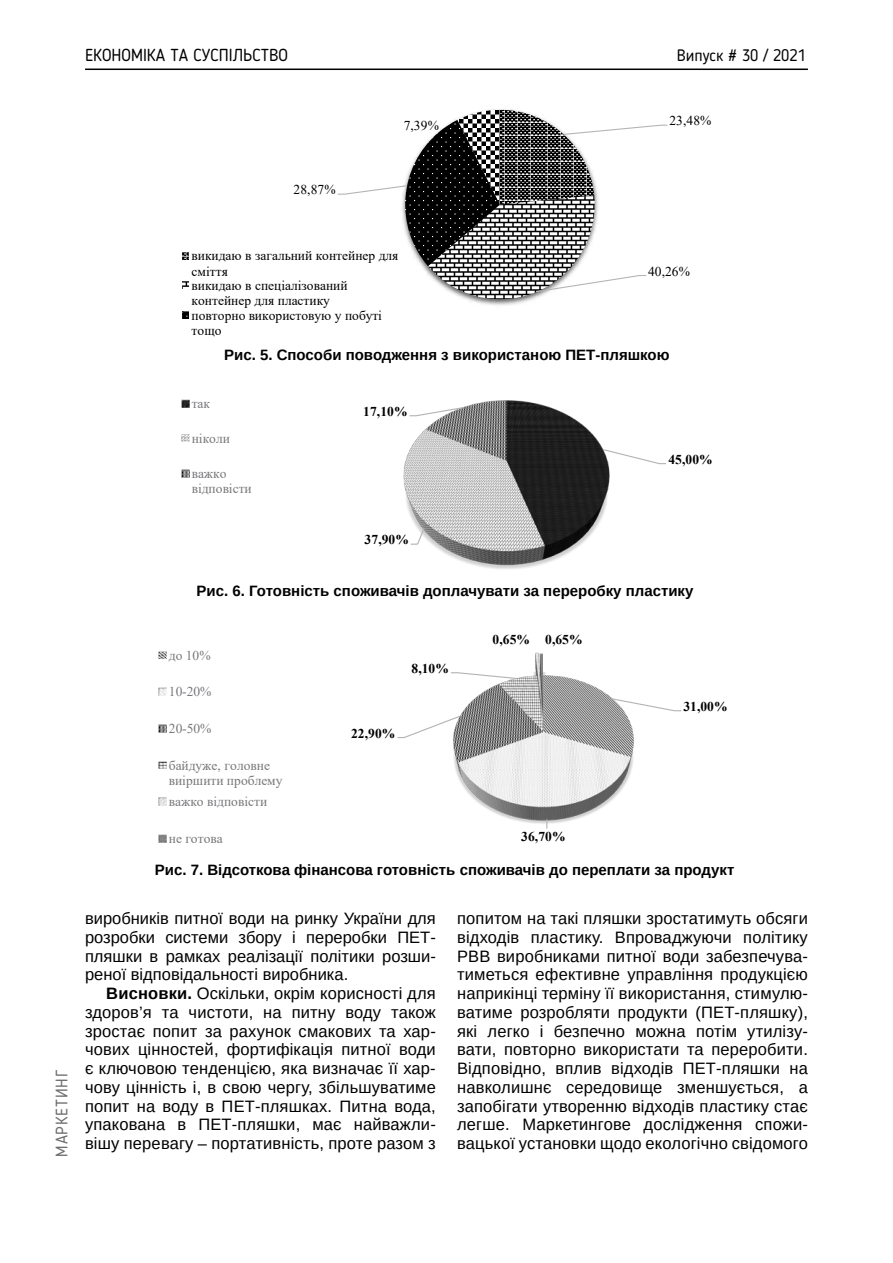
<style>
.page{position:relative;width:893px;height:1263px;background:#fff}
.page>*{position:absolute;margin:0;border:0;box-sizing:border-box;transform-origin:0 0}
.t1{font:17.25px "Blogger Sans";color:#000}
.t2{font:16.5px/18.8px "Arimo";letter-spacing:.01em;color:#000;text-align:justify}
.t3{font:16.5px "Blogger Sans";color:#000}
.t4{font:16.5px "Blogger Sans";letter-spacing:.05em;color:#6d6e71}
.t5{font:700 15px "Arimo";color:#000}
.t6{font:13.5px/15.5px "Times New Roman";color:#000}
.t7{font:13.5px/15.5px "Times New Roman";color:#77787b}
.t8{font:700 13.5px "Times New Roman";letter-spacing:.005em;color:#000}
.s1{font-weight:700}
</style>
<div class="page">
<hr style="left:85px;top:69px;width:723px;height:1px;background:#000">
<svg style="left:449px;top:110px;width:104px;height:192px"></svg>
<svg style="left:338px;top:124px;width:330px;height:169px"></svg>
<svg style="left:182px;top:252px;width:7px;height:7px"></svg>
<svg style="left:182px;top:282px;width:7px;height:7px"></svg>
<svg style="left:182px;top:311px;width:7px;height:7px"></svg>
<img style="left:403px;top:400px;width:176px;height:169px">
<svg style="left:408px;top:406px;width:258px;height:140px"></svg>
<svg style="left:182px;top:399px;width:7px;height:8px"></svg>
<svg style="left:182px;top:434px;width:7px;height:8px"></svg>
<svg style="left:182px;top:469px;width:7px;height:8px"></svg>
<svg style="left:397px;top:671px;width:285px;height:158px"></svg>
<svg style="left:159px;top:651px;width:8px;height:8px"></svg>
<svg style="left:159px;top:688px;width:8px;height:7px"></svg>
<svg style="left:159px;top:724px;width:8px;height:8px"></svg>
<svg style="left:159px;top:761px;width:8px;height:8px"></svg>
<svg style="left:159px;top:798px;width:8px;height:7px"></svg>
<svg style="left:159px;top:834px;width:8px;height:8px"></svg>
<p class="t1" style="left:85px;top:45px;width:204px">ЕКОНОМІКА ТА СУСПІЛЬСТВО</p>
<p class="t3" style="left:677px;top:45px;width:131px">Випуск # 30 / 2021</p>
<p class="t6" style="left:294px;top:181px;width:44px">28,87%</p>
<p class="t6" style="left:404px;top:117px;width:37px">7,39%</p>
<p class="t6" style="left:669px;top:113px;width:44px">23,48%</p>
<p class="t4" style="left:52px;top:1157px;width:88px;rotate:-90deg">МАРКЕТИНГ</p>
<p class="t6" style="left:192px;top:248px;width:208px">викидаю в загальний контейнер для сміття</p>
<p class="t6" style="left:192px;top:277px;width:158px">викидаю в спеціалізований контейнер для пластику</p>
<p class="t6" style="left:192px;top:307px;width:192px">повторно використовую у побуті тощо</p>
<p class="t5" style="left:224px;top:345px;width:447px">Рис. 5. Способи поводження з використаною ПЕТ-пляшкою</p>
<p class="t6" style="left:648px;top:263px;width:44px">40,26%</p>
<p class="t7" style="left:192px;top:395px;width:20px">так</p>
<p class="t7" style="left:192px;top:430px;width:40px">ніколи</p>
<p class="t7" style="left:192px;top:465px;width:62px">важко відповісти</p>
<p class="t8" style="left:363px;top:401px;width:46px">17,10%</p>
<p class="t8" style="left:365px;top:530px;width:46px">37,90%</p>
<p class="t8" style="left:668px;top:449px;width:46px">45,00%</p>
<p class="t5" style="left:197px;top:580px;width:498px">Рис. 6. Готовність споживачів доплачувати за переробку пластику</p>
<p class="t8" style="left:493px;top:629px;width:92px">0,65% 0,65%</p>
<p class="t7" style="left:169px;top:647px;width:43px">до 10%</p>
<p class="t7" style="left:169px;top:683px;width:44px">10-20%</p>
<p class="t7" style="left:169px;top:720px;width:44px">20-50%</p>
<p class="t7" style="left:169px;top:757px;width:115px">байдуже, головне виіршити проблему</p>
<p class="t7" style="left:169px;top:794px;width:100px">важко відповісти</p>
<p class="t7" style="left:169px;top:830px;width:56px">не готова</p>
<p class="t5" style="left:155px;top:859px;width:581px">Рис. 7. Відсоткова фінансова готовність споживачів до переплати за продукт</p>
<p class="t2" style="left:457px;top:909px;width:352px">попитом на такі пляшки зростатимуть обсяги відходів пластику. Впроваджуючи політику РВВ виробниками питної води забезпечува&shy;тиметься ефективне управління продукцією наприкінці терміну її використання, стимулю&shy;ватиме розробляти продукти (ПЕТ-пляшку), які легко і безпечно можна потім утилізу&shy;вати, повторно використати та переробити.<br>Відповідно, вплив відходів ПЕТ-пляшки на навколишнє середовище зменшується, а запобігати утворенню відходів пластику стає легше. Маркетингове дослідження спожи&shy;вацької установки щодо екологічно свідомого</p>
<p class="t8" style="left:411px;top:658px;width:39px">8,10%</p>
<p class="t8" style="left:683px;top:696px;width:46px">31,00%</p>
<p class="t8" style="left:351px;top:723px;width:46px">22,90%</p>
<p class="t8" style="left:521px;top:827px;width:46px">36,70%</p>
<p class="t2" style="left:85px;top:909px;width:352px">виробників питної води на ринку України для розробки системи збору і переробки ПЕТ&shy;пляшки в рамках реалізації політики розши&shy;реної відповідальності виробника.</p>
<p class="t2" style="left:85px;top:984px;width:352px;text-indent:21px"><span class="s1">Висновки.</span> Оскільки, окрім корисності для здоров’я та чистоти, на питну воду також зростає попит за рахунок смакових та хар&shy;чових цінностей, фортифікація питної води є ключовою тенденцією, яка визначає її хар&shy;чову цінність і, в свою чергу, збільшуватиме попит на воду в ПЕТ-пляшках. Питна вода, упакована в ПЕТ-пляшки, має найважли&shy;вішу перевагу – портативність, проте разом з</p>
</div>
